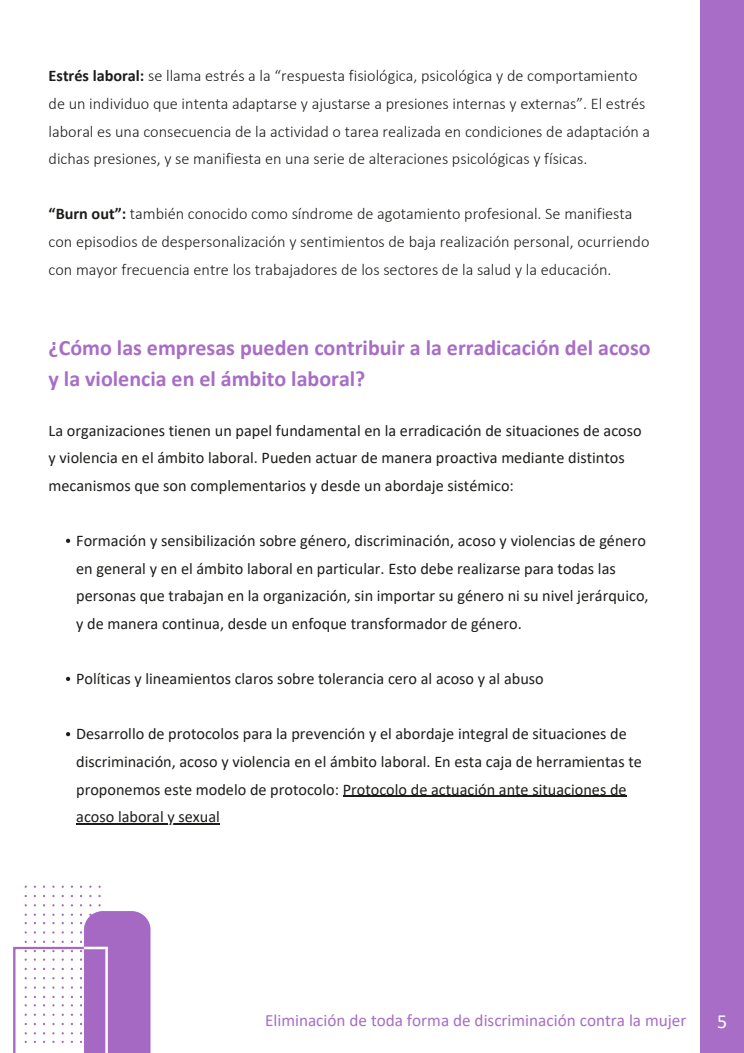
<style>
.page{position:relative;width:744px;height:1053px;background:#fff}
.page>*{position:absolute;margin:0;border:0;box-sizing:border-box;transform-origin:0 0}
.t1{font:700 22px/30.6px "Calibri";color:#a86dc6}
.t2{font:20px "Calibri";color:#fff}
.t3{font:17.2px "Calibri";color:#a86dc6}
.t4{font:16.24px/27.6px "Calibri";color:#1d1d1b}
.t5{font:300 16.24px/27.6px "Calibri";color:#1d1d1b}
.s1{font-weight:700}
</style>
<div class="page">
<div style="left:700px;top:0;width:44px;height:1052px;background:#a86dc6"></div>
<img style="left:13px;top:885px;width:138px;height:167px">
<svg style="left:66px;top:538px;width:4px;height:5px"></svg>
<svg style="left:66px;top:676px;width:4px;height:5px"></svg>
<svg style="left:66px;top:732px;width:4px;height:4px"></svg>
<hr style="left:343px;top:795px;width:284px;height:1px;background:#1d1d1b">
<hr style="left:76px;top:823px;width:144px;height:1px;background:#1d1d1b">
<p class="t5" style="left:49px;top:64px;width:603px"><span class="s1">Estrés laboral:</span> se llama estrés a la “respuesta fisiológica, psicológica y de comportamiento de un individuo que intenta adaptarse y ajustarse a presiones internas y externas”. El estrés laboral es una consecuencia de la actividad o tarea realizada en condiciones de adaptación a dichas presiones, y se manifiesta en una serie de alteraciones psicológicas y físicas.</p>
<p class="t5" style="left:49px;top:202px;width:602px"><span class="s1">“Burn out”:</span> también conocido como síndrome de agotamiento profesional. Se manifiesta con episodios de despersonalización y sentimientos de baja realización personal, ocurriendo con mayor frecuencia entre los trabajadores de los sectores de la salud y la educación.</p>
<p class="t1" style="left:49px;top:334px;width:604px">¿Cómo las empresas pueden contribuir a la erradicación del acoso y la violencia en el ámbito laboral?</p>
<h1 class="t4" style="left:49px;top:417px;width:595px">La organizaciones tienen un papel fundamental en la erradicación de situaciones de acoso y violencia en el ámbito laboral. Pueden actuar de manera proactiva mediante distintos mecanismos que son complementarios y desde un abordaje sistémico:</h1>
<p class="t4" style="left:76px;top:528px;width:574px">Formación y sensibilización sobre género, discriminación, acoso y violencias de género en general y en el ámbito laboral en particular. Esto debe realizarse para todas las personas que trabajan en la organización, sin importar su género ni su nivel jerárquico, y de manera continua, desde un enfoque transformador de género.</p>
<p class="t4" style="left:76px;top:666px;width:469px">Políticas y lineamientos claros sobre tolerancia cero al acoso y al abuso</p>
<p class="t4" style="left:76px;top:721px;width:567px">Desarrollo de protocolos para la prevención y el abordaje integral de situaciones de discriminación, acoso y violencia en el ámbito laboral. En esta caja de herramientas te proponemos este modelo de protocolo: Protocolo de actuación ante situaciones de</p>
<p class="t4" style="left:76px;top:804px;width:145px">acoso laboral y sexual</p>
<p class="t3" style="left:265px;top:1012px;width:423px">Eliminación de toda forma de discriminación contra la mujer</p>
<p class="t2" style="left:717px;top:1013px;width:12px">5</p>
</div>
